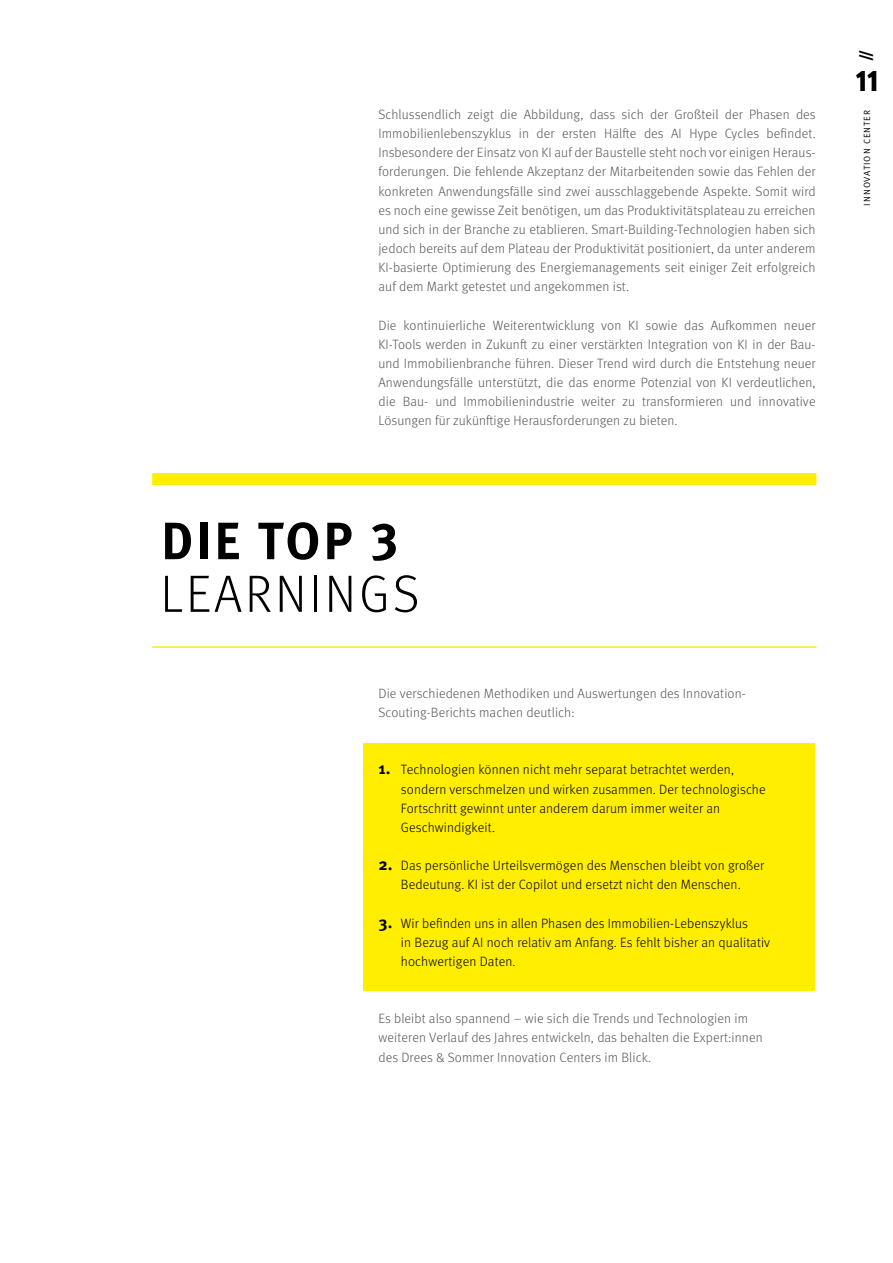
<style>
.page{position:relative;width:893px;height:1263px;background:#fff}
.page>*{position:absolute;margin:0;border:0;box-sizing:border-box;transform-origin:0 0}
.t1{font:300 52.5px "Meta OT";letter-spacing:.06em;color:#000}
.t2{font:700 52.5px "Meta OT";letter-spacing:.06em;color:#000}
.t3{font:900 condensed 30px "Meta OT";color:#000}
.t4{font:900 15px "Meta OT";color:#000}
.t5{font:300 13.5px/19.2px "Meta OT";letter-spacing:.01em;color:#575756}
.t6{font:300 13.5px/19.2px "Meta OT";letter-spacing:.01em;color:#000}
.t7{font:9px "Meta OT Norm";letter-spacing:.11em;color:#000}
.s1{font-weight:700;font-size:16.5px}
</style>
<div class="page">
<div style="left:363px;top:743px;width:452px;height:248px;background:#fe0"></div>
<div style="left:152px;top:473px;width:664px;height:12px;background:#fe0"></div>
<hr style="left:152px;top:646px;width:664px;height:2px;background:#fe0">
<p class="t5" style="left:378px;top:105px;width:439px;text-align:justify">Schlussendlich zeigt die Abbildung, dass sich der Großteil der Phasen des Immobilienlebenszyklus in der ersten Hälfte des AI Hype Cycles befindet.<br>Insbesondere der Einsatz von KI auf der Baustelle steht noch vor einigen Heraus&shy;forderungen. Die fehlende Akzeptanz der Mitarbeitenden sowie das Fehlen der konkreten Anwendungsfälle sind zwei ausschlaggebende Aspekte. Somit wird es noch eine gewisse Zeit benötigen, um das Produktivitätsplateau zu erreichen und sich in der Branche zu etablieren. Smart-Building-Technologien haben sich jedoch bereits auf dem Plateau der Produktivität positioniert, da unter anderem KI-basierte Optimierung des Energiemanagements seit einiger Zeit erfolgreich auf dem Markt getestet und angekommen ist.</p>
<p class="t5" style="left:378px;top:315px;width:439px;text-align:justify">Die kontinuierliche Weiterentwicklung von KI sowie das Aufkommen neuer KI-Tools werden in Zukunft zu einer verstärkten Integration von KI in der Bau&shy;und Immobilienbranche führen. Dieser Trend wird durch die Entstehung neuer Anwendungsfälle unterstützt, die das enorme Potenzial von KI verdeutlichen, die Bau- und Immobilienindustrie weiter zu transformieren und innovative Lösungen für zukünftige Herausforderungen zu bieten.</p>
<h1 class="t2" style="left:161px;top:508px;width:238px">DIE TOP 3</h1>
<h1 class="t1" style="left:160px;top:563px;width:260px">LEARNINGS</h1>
<p class="t5" style="left:378px;top:684px;width:369px">Die verschiedenen Methodiken und Auswertungen des Innovation-<br>Scouting-Berichts machen deutlich:</p>
<p class="t6" style="left:401px;top:760px;width:366px;text-indent:-22px"><span class="s1">1.</span> Technologien können nicht mehr separat betrachtet werden, sondern verschmelzen und wirken zusammen. Der technologische Fortschritt gewinnt unter anderem darum immer weiter an Geschwindigkeit.</p>
<p class="t6" style="left:378px;top:856px;width:387px;text-align:center"><span class="s1">2.</span> Das persönliche Urteilsvermögen des Menschen bleibt von großer<br>Bedeutung. KI ist der Copilot und ersetzt nicht den Menschen.</p>
<p class="t6" style="left:401px;top:913px;width:371px;text-indent:-23px"><span class="s1">3.</span> Wir befinden uns in allen Phasen des Immobilien-Lebenszyklus<br>in Bezug auf AI noch relativ am Anfang. Es fehlt bisher an qualitativ hochwertigen Daten.</p>
<p class="t5" style="left:378px;top:1009px;width:386px">Es bleibt also spannend – wie sich die Trends und Technologien im weiteren Verlauf des Jahres entwickeln, das behalten die Expert:innen des Drees &amp; Sommer Innovation Centers im Blick.</p>
<p class="t4" style="left:856px;top:61px;width:13px;rotate:-90deg">//</p>
<h2 class="t3" style="left:856px;top:61px;width:25px">11</h2>
<p class="t7" style="left:862px;top:205px;width:97px;rotate:-90deg">INNOVATION CENTER</p>
</div>
